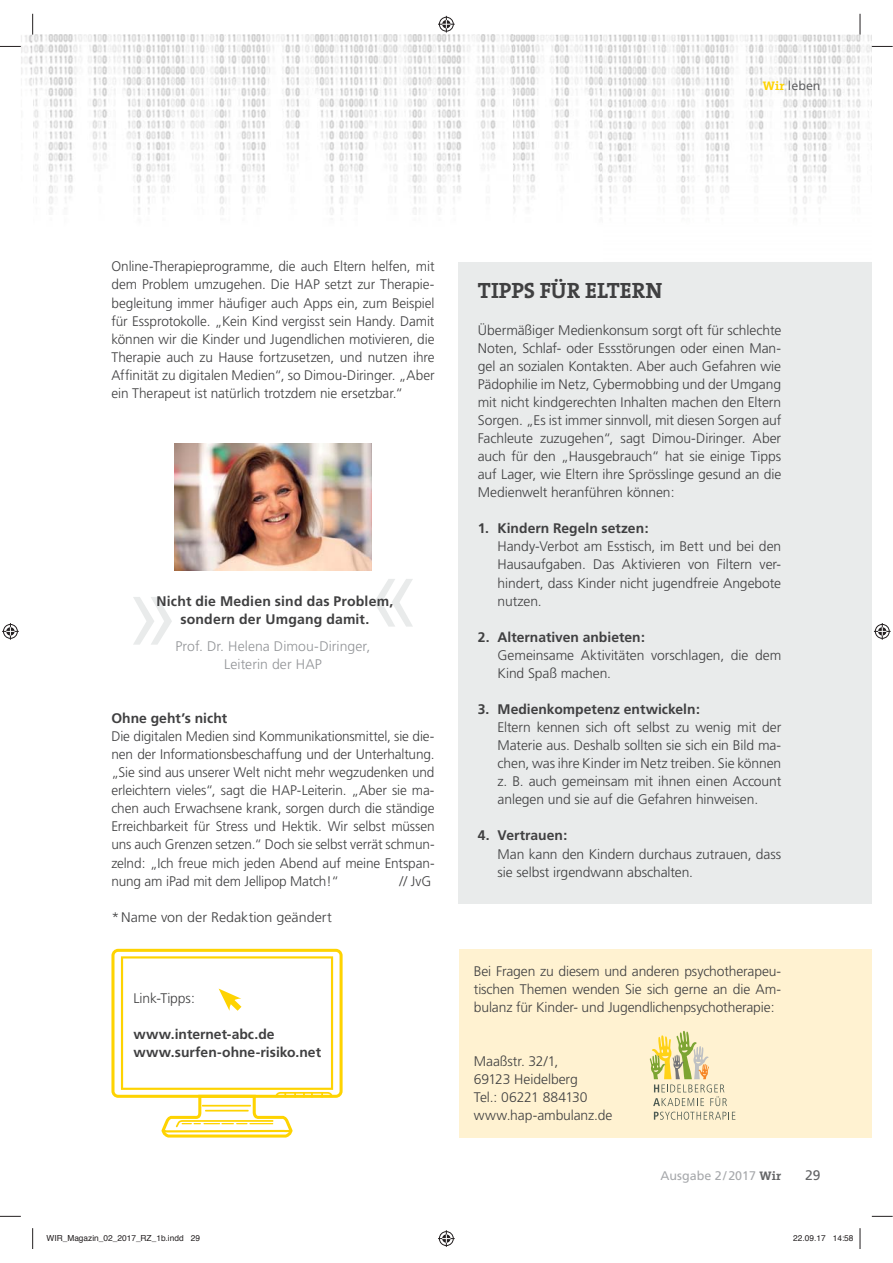
<style>
.page{position:relative;width:893px;height:1263px;background:#fff}
.page>*{position:absolute;margin:0;border:0;box-sizing:border-box;transform-origin:0 0}
.t1{font:700 22.2px "The Serif";letter-spacing:-.005em;color:#404041}
.t2{font:300 13.95px/18px "Frutiger";letter-spacing:-.005em;color:#404041;text-align:justify}
.t3{font:700 13.95px/18px "Frutiger";color:#404041;text-align:center}
.t4{font:300 13.95px/18px "Frutiger";letter-spacing:.005em;color:#939598;text-align:center}
.t5{font:13.95px "Frutiger";color:#636466}
.t6{font:12.45px "Frutiger";color:#a7a9ac}
.t7{font:12.45px "Frutiger";color:#636466}
.t8{font:8.4px "Helvetica";color:#231f20}
.s1{font-family:"The Serif";font-weight:700;color:#fed301}
.s2{font-family:"The Serif";font-weight:700;color:#636466}
</style>
<div class="page">
<img style="left:33px;top:35px;width:480px;height:180px">
<img style="left:513px;top:35px;width:359px;height:180px">
<img style="left:21px;top:35px;width:11px;height:57px">
<div style="left:459px;top:949px;width:412px;height:189px;background:#fff2d1"></div>
<svg style="left:133px;top:597px;width:39px;height:48px"></svg>
<svg style="left:374px;top:579px;width:39px;height:48px"></svg>
<div style="left:458px;top:262px;width:414px;height:642px;background:#e9ebeb"></div>
<img style="left:174px;top:443px;width:197px;height:127px">
<svg style="left:111px;top:949px;width:232px;height:189px"></svg>
<svg style="left:650px;top:1031px;width:77px;height:75px"></svg>
<svg style="left:654px;top:1112px;width:81px;height:8px"></svg>
<svg style="left:0;top:46px;width:21px;height:1px"></svg>
<svg style="left:872px;top:46px;width:21px;height:1px"></svg>
<svg style="left:0;top:1216px;width:21px;height:1px"></svg>
<svg style="left:872px;top:1216px;width:21px;height:1px"></svg>
<svg style="left:32px;top:14px;width:1px;height:21px"></svg>
<svg style="left:32px;top:1228px;width:1px;height:21px"></svg>
<svg style="left:860px;top:14px;width:1px;height:21px"></svg>
<svg style="left:860px;top:1228px;width:1px;height:21px"></svg>
<svg style="left:438px;top:16px;width:17px;height:17px"></svg>
<svg style="left:438px;top:1230px;width:17px;height:17px"></svg>
<svg style="left:2px;top:623px;width:17px;height:17px"></svg>
<svg style="left:874px;top:623px;width:16px;height:17px"></svg>
<p class="t7" style="left:763px;top:81px;width:59px"><span class="s1">Wir</span> leben</p>
<p class="t2" style="left:111px;top:259px;width:325px">Online-Therapieprogramme, die auch Eltern helfen, mit dem Problem umzugehen. Die HAP setzt zur Therapie&shy;begleitung immer häufiger auch Apps ein, zum Beispiel für Essprotokolle. „Kein Kind vergisst sein Handy. Damit können wir die Kinder und Jugendlichen motivieren, die Therapie auch zu Hause fortzusetzen, und nutzen ihre Affinität zu digitalen Medien“, so Dimou-Diringer. „Aber ein Therapeut ist natürlich trotzdem nie ersetzbar.“</p>
<p class="t3" style="left:157px;top:593px;width:238px">Nicht die Medien sind das Problem, sondern der Umgang damit.</p>
<p class="t4" style="left:176px;top:638px;width:196px">Prof. Dr. Helena Dimou-Diringer,<br>Leiterin der HAP</p>
<p class="t3" style="left:111px;top:710px;width:117px">Ohne geht’s nicht</p>
<p class="t2" style="left:111px;top:728px;width:325px">Die digitalen Medien sind Kommunikationsmittel, sie die&shy;nen der Informationsbeschaffung und der Unterhaltung. „Sie sind aus unserer Welt nicht mehr wegzudenken und erleichtern vieles“, sagt die HAP-Leiterin. „Aber sie ma&shy;chen auch Erwachsene krank, sorgen durch die ständige Erreichbarkeit für Stress und Hektik. Wir selbst müssen uns auch Grenzen setzen.“ Doch sie selbst verrät schmun&shy;zelnd: „Ich freue mich jeden Abend auf meine Entspan&shy;nung am iPad mit dem Jellipop Match!“</p>
<p class="t2" style="left:399px;top:873px;width:33px">// JvG</p>
<p class="t2" style="left:111px;top:909px;width:222px">* Name von der Redaktion geändert</p>
<p class="t2" style="left:133px;top:990px;width:63px">Link-Tipps:</p>
<p class="t3" style="left:133px;top:1026px;width:189px;text-align:left">www.internet-abc.de www.surfen-ohne-risiko.net</p>
<h1 class="t1" style="left:478px;top:283px;width:186px">TIPPS FÜR ELTERN</h1>
<p class="t2" style="left:478px;top:322px;width:305px">Übermäßiger Medienkonsum sorgt oft für schlechte Noten, Schlaf- oder Essstörungen oder einen Man&shy;gel an sozialen Kontakten. Aber auch Gefahren wie Pädophilie im Netz, Cybermobbing und der Umgang mit nicht kindgerechten Inhalten machen den Eltern Sorgen. „Es ist immer sinnvoll, mit diesen Sorgen auf Fachleute zuzugehen“, sagt Dimou-Diringer. Aber auch für den „Hausgebrauch“ hat sie einige Tipps auf Lager, wie Eltern ihre Sprösslinge gesund an die Medienwelt heranführen können:</p>
<p class="t3" style="left:478px;top:521px;width:172px">1. Kindern Regeln setzen:</p>
<p class="t2" style="left:497px;top:539px;width:285px">Handy-Verbot am Esstisch, im Bett und bei den Hausaufgaben. Das Aktivieren von Filtern ver&shy;hindert, dass Kinder nicht jugendfreie Angebote nutzen.</p>
<p class="t3" style="left:478px;top:629px;width:169px">2. Alternativen anbieten:</p>
<p class="t2" style="left:497px;top:647px;width:285px">Gemeinsame Aktivitäten vorschlagen, die dem<br>Kind Spaß machen.</p>
<p class="t3" style="left:478px;top:701px;width:224px">3. Medienkompetenz entwickeln:</p>
<p class="t2" style="left:497px;top:719px;width:285px">Eltern kennen sich oft selbst zu wenig mit der Materie aus. Deshalb sollten sie sich ein Bild ma&shy;chen, was ihre Kinder im Netz treiben. Sie können z. B. auch gemeinsam mit ihnen einen Account anlegen und sie auf die Gefahren hinweisen.</p>
<p class="t3" style="left:478px;top:828px;width:91px">4. Vertrauen:</p>
<p class="t2" style="left:497px;top:846px;width:285px">Man kann den Kindern durchaus zutrauen, dass sie selbst irgendwann abschalten.</p>
<p class="t2" style="left:474px;top:963px;width:309px">Bei Fragen zu diesem und anderen psychotherapeu&shy;tischen Themen wenden Sie sich gerne an die Am&shy;bulanz für Kinder- und Jugendlichenpsychotherapie:</p>
<p class="t2" style="left:474px;top:1053px;width:140px;text-align:left">Maaßstr. 32/1,<br>69123 Heidelberg<br>Tel.: 06221 884130 www.hap-ambulanz.de</p>
<p class="t6" style="left:660px;top:1171px;width:122px">Ausgabe 2 / 2017 <span class="s2">Wir</span></p>
<p class="t5" style="left:805px;top:1170px;width:17px">29</p>
<p class="t8" style="left:47px;top:1234px;width:155px">WIR_Magazin_02_2017_RZ_1b.indd 29</p>
<p class="t8" style="left:793px;top:1234px;width:62px">22.09.17 14:58</p>
</div>
